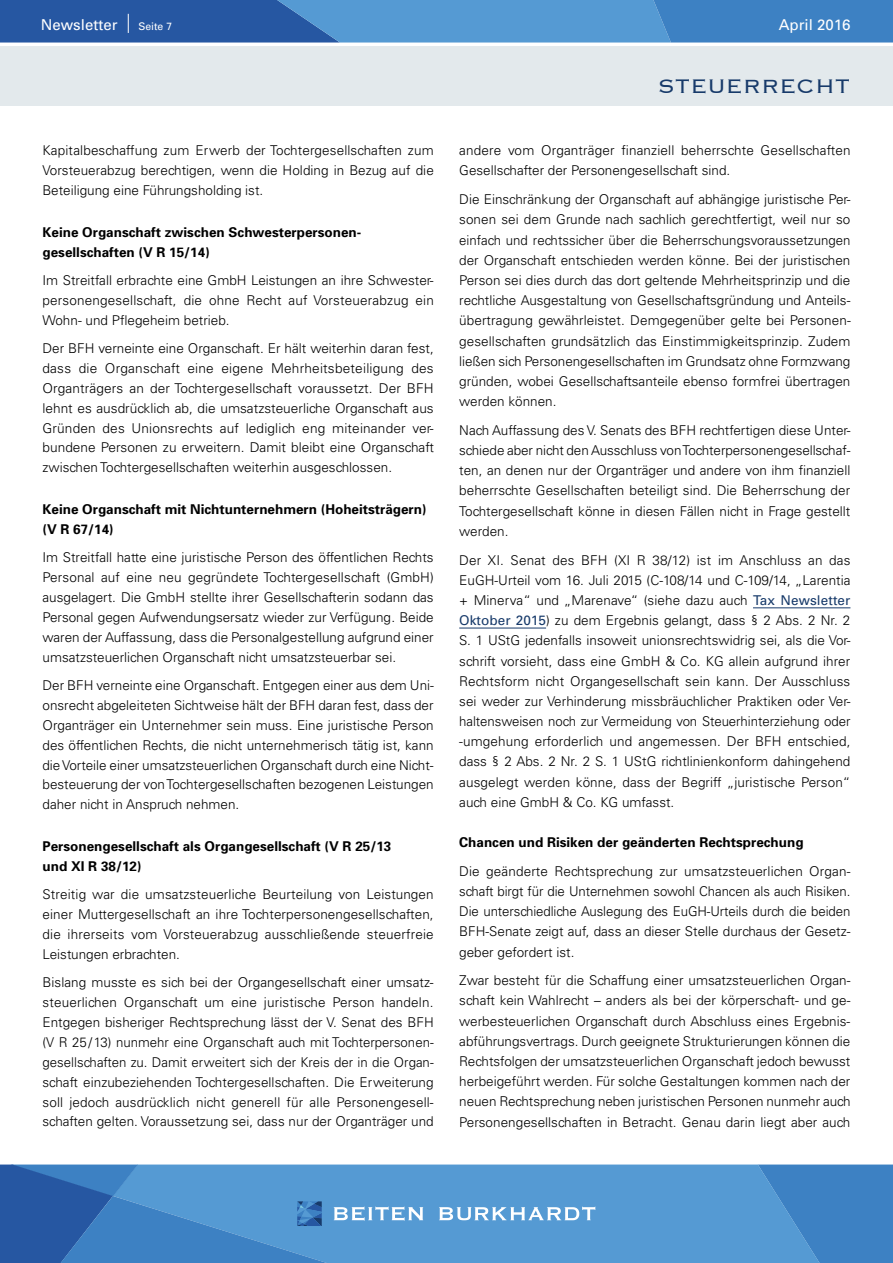
<style>
.page{position:relative;width:893px;height:1263px;background:#fff}
.page>*{position:absolute;margin:0;border:0;box-sizing:border-box;transform-origin:0 0}
.t1{font:300 25.5px "Copperplate";color:#173a6a}
.t2{font:15px "Univers";color:#fff}
.t3{font:300 13.5px/20.2px "Univers";color:#000;text-align:justify}
.t4{font:700 13.5px/19.5px "Univers";color:#000}
.t5{font:10.5px "Univers";color:#fff}
.s1{font-weight:400;color:#173a6a}
</style>
<div class="page">
<div style="left:0;top:46px;width:893px;height:60px;background:#e3e9ec"></div>
<svg style="left:0;top:0;width:893px;height:43px;background:#407dbe"></svg>
<div style="left:423px;top:1164px;width:16px;height:99px;background:#559ad3"></div>
<svg style="left:0;top:1164px;width:423px;height:99px;background:#4888c6"></svg>
<svg style="left:439px;top:1164px;width:454px;height:99px;background:#5396d0"></svg>
<hr style="left:753px;top:608px;width:97px;height:1px;background:#173a6a">
<hr style="left:459px;top:628px;width:87px;height:1px;background:#173a6a">
<p class="t2" style="left:41px;top:15px;width:78px">Newsletter</p>
<p class="t5" style="left:138px;top:20px;width:35px">Seite 7</p>
<p class="t2" style="left:779px;top:15px;width:73px">April 2016</p>
<p class="t3" style="left:43px;top:141px;width:393px;line-height:19.8px">Kapitalbeschaffung zum Erwerb der Tochtergesellschaften zum Vorsteuerabzug berechtigen, wenn die Holding in Bezug auf die Beteiligung eine Führungsholding ist.</p>
<p class="t4" style="left:43px;top:222px;width:320px">Keine Organschaft zwischen Schwesterpersonen&shy;gesellschaften (V R 15/14)</p>
<p class="t3" style="left:43px;top:270px;width:393px;line-height:19.8px">Im Streitfall erbrachte eine GmbH Leistungen an ihre Schwester&shy;personengesellschaft, die ohne Recht auf Vorsteuerabzug ein Wohn- und Pflegeheim betrieb.</p>
<p class="t3" style="left:43px;top:338px;width:393px">Der BFH verneinte eine Organschaft. Er hält weiterhin daran fest, dass die Organschaft eine eigene Mehrheitsbeteiligung des Organträgers an der Tochtergesellschaft voraussetzt. Der BFH lehnt es ausdrücklich ab, die umsatzsteuerliche Organschaft aus Gründen des Unionsrechts auf lediglich eng miteinander ver&shy;bundene Personen zu erweitern. Damit bleibt eine Organschaft zwischen Tochtergesellschaften weiterhin ausgeschlossen.</p>
<p class="t4" style="left:43px;top:499px;width:386px">Keine Organschaft mit Nichtunternehmern (Hoheitsträgern) (V R 67/14)</p>
<p class="t3" style="left:43px;top:548px;width:393px;line-height:19.8px">Im Streitfall hatte eine juristische Person des öffentlichen Rechts Personal auf eine neu gegründete Tochtergesellschaft (GmbH) ausgelagert. Die GmbH stellte ihrer Gesellschafterin sodann das Personal gegen Aufwendungsersatz wieder zur Verfügung. Beide waren der Auffassung, dass die Personalgestellung aufgrund einer umsatzsteuerlichen Organschaft nicht umsatzsteuerbar sei.</p>
<p class="t3" style="left:43px;top:675px;width:393px;line-height:19.8px">Der BFH verneinte eine Organschaft. Entgegen einer aus dem Uni&shy;onsrecht abgeleiteten Sichtweise hält der BFH daran fest, dass der Organträger ein Unternehmer sein muss. Eine juristische Person des öffentlichen Rechts, die nicht unternehmerisch tätig ist, kann die Vorteile einer umsatzsteuerlichen Organschaft durch eine Nicht&shy;besteuerung der von Tochtergesellschaften bezogenen Leistungen daher nicht in Anspruch nehmen.</p>
<p class="t4" style="left:43px;top:836px;width:350px">Personengesellschaft als Organgesellschaft (V R 25/13 und XI R 38/12)</p>
<p class="t3" style="left:43px;top:884px;width:393px;line-height:19.8px">Streitig war die umsatzsteuerliche Beurteilung von Leistungen einer Muttergesellschaft an ihre Tochterpersonengesellschaften, die ihrerseits vom Vorsteuerabzug ausschließende steuerfreie Leistungen erbrachten.</p>
<p class="t3" style="left:43px;top:972px;width:393px">Bislang musste es sich bei der Organgesellschaft einer umsatz&shy;steuerlichen Organschaft um eine juristische Person handeln.<br>Entgegen bisheriger Rechtsprechung lässt der V. Senat des BFH (V R 25/13) nunmehr eine Organschaft auch mit Tochterpersonen&shy;gesellschaften zu. Damit erweitert sich der Kreis der in die Organ&shy;schaft einzubeziehenden Tochtergesellschaften. Die Erweiterung soll jedoch ausdrücklich nicht generell für alle Personengesell&shy;schaften gelten. Voraussetzung sei, dass nur der Organträger und</p>
<h1 class="t1" style="left:658px;top:70px;width:194px">STEUERRECHT</h1>
<p class="t3" style="left:459px;top:140px;width:393px">andere vom Organträger finanziell beherrschte Gesellschaften<br>Gesellschafter der Personengesellschaft sind.</p>
<p class="t3" style="left:459px;top:189px;width:393px">Die Einschränkung der Organschaft auf abhängige juristische Per&shy;sonen sei dem Grunde nach sachlich gerechtfertigt, weil nur so einfach und rechtssicher über die Beherrschungsvoraussetzungen der Organschaft entschieden werden könne. Bei der juristischen Person sei dies durch das dort geltende Mehrheitsprinzip und die rechtliche Ausgestaltung von Gesellschaftsgründung und Anteils&shy;übertragung gewährleistet. Demgegenüber gelte bei Personen&shy;gesellschaften grundsätzlich das Einstimmigkeitsprinzip. Zudem ließen sich Personengesellschaften im Grundsatz ohne Formzwang gründen, wobei Gesellschaftsanteile ebenso formfrei übertragen werden können.</p>
<p class="t3" style="left:459px;top:420px;width:393px">Nach Auffassung des V. Senats des BFH rechtfertigen diese Unter&shy;schiede aber nicht den Ausschluss von Tochterpersonengesellschaf&shy;ten, an denen nur der Organträger und andere von ihm finanziell beherrschte Gesellschaften beteiligt sind. Die Beherrschung der Tochtergesellschaft könne in diesen Fällen nicht in Frage gestellt werden.</p>
<p class="t3" style="left:459px;top:550px;width:393px">Der XI. Senat des BFH (XI R 38/12) ist im Anschluss an das EuGH-Urteil vom 16. Juli 2015 (C-108/14 und C-109/14, „Larentia + Minerva“ und „Marenave“ (siehe dazu auch <span class="s1">Tax Newsletter Oktober 2015</span>) zu dem Ergebnis gelangt, dass § 2 Abs. 2 Nr. 2<br>S. 1 UStG jedenfalls insoweit unionsrechtswidrig sei, als die Vor&shy;schrift vorsieht, dass eine GmbH &amp; Co. KG allein aufgrund ihrer Rechtsform nicht Organgesellschaft sein kann. Der Ausschluss sei weder zur Verhinderung missbräuchlicher Praktiken oder Ver&shy;haltensweisen noch zur Vermeidung von Steuerhinterziehung oder -umgehung erforderlich und angemessen. Der BFH entschied, dass § 2 Abs. 2 Nr. 2 S. 1 UStG richtlinienkonform dahingehend ausgelegt werden könne, dass der Begriff „juristische Person“ auch eine GmbH &amp; Co. KG umfasst.</p>
<p class="t4" style="left:459px;top:832px;width:346px">Chancen und Risiken der geänderten Rechtsprechung</p>
<p class="t3" style="left:459px;top:861px;width:393px">Die geänderte Rechtsprechung zur umsatzsteuerlichen Organ&shy;schaft birgt für die Unternehmen sowohl Chancen als auch Risiken.<br>Die unterschiedliche Auslegung des EuGH-Urteils durch die beiden BFH-Senate zeigt auf, dass an dieser Stelle durchaus der Gesetz&shy;geber gefordert ist.</p>
<p class="t3" style="left:459px;top:970px;width:393px">Zwar besteht für die Schaffung einer umsatzsteuerlichen Organ&shy;schaft kein Wahlrecht – anders als bei der körperschaft- und ge&shy;werbesteuerlichen Organschaft durch Abschluss eines Ergebnis&shy;abführungsvertrags. Durch geeignete Strukturierungen können die Rechtsfolgen der umsatzsteuerlichen Organschaft jedoch bewusst herbeigeführt werden. Für solche Gestaltungen kommen nach der neuen Rechtsprechung neben juristischen Personen nunmehr auch Personengesellschaften in Betracht. Genau darin liegt aber auch</p>
</div>
